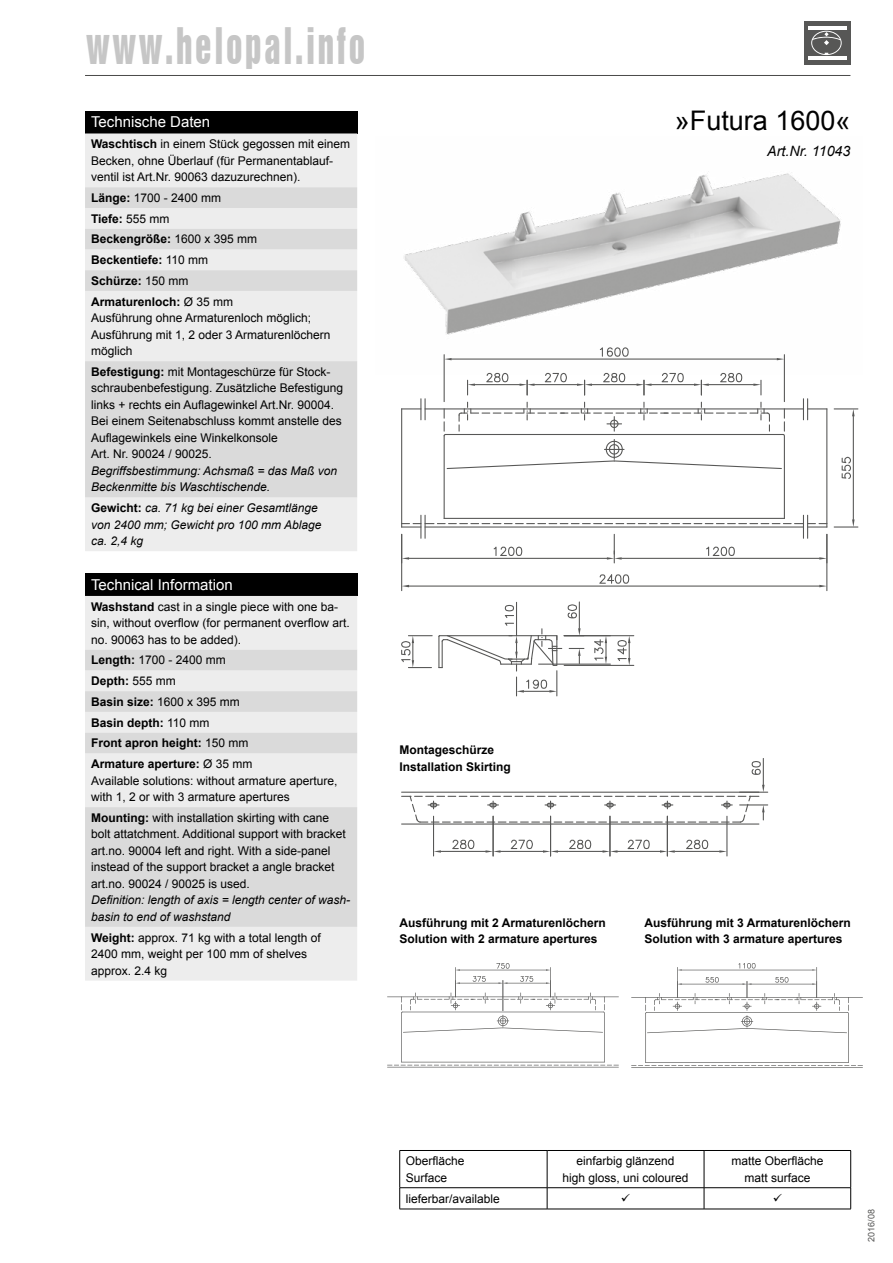
<style>
.page{position:relative;width:893px;height:1263px;background:#fff}
.page>*{position:absolute;margin:0;border:0;box-sizing:border-box;transform-origin:0 0}
.t1{font:45.3px "Helvetica Inserat Roman";letter-spacing:.08em;color:#c6c6c6;scale:.73 1}
.t2{font:27px "Arial";color:#000}
.t3{font:15px "Arial";color:#fff}
.t4{font:italic 14.25px "Arial";color:#000}
.t5{font:12px/16.5px "Arial";color:#000}
.t6{font:700 12px/20.7px "Arial";color:#000}
.t7{font:italic 12px/16.5px "Arial";color:#000}
.t8{font:9px "Arial";color:#575756}
.s1{font-weight:700}
.s2{font-weight:400}
.s3{font-weight:700;font-style:normal}
</style>
<div class="page">
<div style="left:85px;top:111px;width:272px;height:22px;background:#000"></div>
<div style="left:85px;top:133px;width:272px;height:418px;background:#ededed"></div>
<svg style="left:85px;top:187px;width:272px;height:310px;background:#e0e0e0"></svg>
<div style="left:85px;top:573px;width:272px;height:23px;background:#000"></div>
<div style="left:85px;top:596px;width:272px;height:384px;background:#ededed"></div>
<svg style="left:85px;top:650px;width:272px;height:277px;background:#e0e0e0"></svg>
<img style="left:404px;top:173px;width:437px;height:200px">
<hr style="left:400px;top:1150px;width:147px;height:1px;background:#000">
<hr style="left:399px;top:1151px;width:1px;height:36px;background:#000">
<hr style="left:547px;top:1150px;width:157px;height:1px;background:#000">
<hr style="left:547px;top:1151px;width:1px;height:36px;background:#000">
<hr style="left:704px;top:1150px;width:147px;height:1px;background:#000">
<hr style="left:704px;top:1151px;width:1px;height:36px;background:#000">
<hr style="left:850px;top:1151px;width:1px;height:36px;background:#000">
<hr style="left:400px;top:1187px;width:147px;height:1px;background:#000">
<svg style="left:399px;top:1188px;width:1px;height:21px"></svg>
<hr style="left:547px;top:1187px;width:157px;height:1px;background:#000">
<svg style="left:547px;top:1188px;width:1px;height:21px"></svg>
<hr style="left:704px;top:1187px;width:147px;height:1px;background:#000">
<svg style="left:704px;top:1188px;width:1px;height:21px"></svg>
<svg style="left:850px;top:1188px;width:1px;height:21px"></svg>
<hr style="left:400px;top:1209px;width:147px;height:1px;background:#000">
<hr style="left:547px;top:1209px;width:157px;height:1px;background:#000">
<hr style="left:704px;top:1209px;width:147px;height:1px;background:#000">
<hr style="left:834px;top:526px;width:24px;height:2px;background:#575756">
<hr style="left:853px;top:416px;width:1px;height:104px;background:#575756">
<svg style="left:852px;top:519px;width:3px;height:8px"></svg>
<svg style="left:834px;top:408px;width:24px;height:8px"></svg>
<svg style="left:842px;top:457px;width:9px;height:22px"></svg>
<hr style="left:784px;top:354px;width:1px;height:48px;background:#575756">
<hr style="left:444px;top:354px;width:1px;height:48px;background:#575756">
<hr style="left:451px;top:358px;width:326px;height:2px;background:#575756">
<svg style="left:444px;top:358px;width:8px;height:2px"></svg>
<svg style="left:777px;top:358px;width:7px;height:2px"></svg>
<svg style="left:600px;top:347px;width:29px;height:10px"></svg>
<svg style="left:401px;top:373px;width:426px;height:190px"></svg>
<hr style="left:826px;top:534px;width:1px;height:57px;background:#575756">
<hr style="left:401px;top:534px;width:1px;height:57px;background:#575756">
<hr style="left:408px;top:585px;width:412px;height:2px;background:#575756">
<svg style="left:402px;top:585px;width:6px;height:2px"></svg>
<svg style="left:819px;top:585px;width:8px;height:2px"></svg>
<svg style="left:599px;top:574px;width:30px;height:10px"></svg>
<hr style="left:564px;top:665px;width:70px;height:1px;background:#575756">
<hr style="left:564px;top:635px;width:70px;height:1px;background:#575756">
<svg style="left:617px;top:636px;width:13px;height:29px"></svg>
<hr style="left:538px;top:664px;width:73px;height:1px;background:#575756">
<svg style="left:401px;top:601px;width:206px;height:95px"></svg>
<svg style="left:401px;top:758px;width:367px;height:66px"></svg>
<hr style="left:433px;top:816px;width:1px;height:40px;background:#575756">
<hr style="left:440px;top:851px;width:46px;height:1px;background:#575756">
<svg style="left:434px;top:850px;width:7px;height:3px"></svg>
<svg style="left:452px;top:840px;width:22px;height:9px"></svg>
<hr style="left:493px;top:816px;width:1px;height:40px;background:#575756">
<hr style="left:500px;top:851px;width:43px;height:1px;background:#575756">
<svg style="left:486px;top:850px;width:14px;height:3px"></svg>
<svg style="left:511px;top:840px;width:22px;height:9px"></svg>
<hr style="left:550px;top:816px;width:1px;height:40px;background:#575756">
<hr style="left:557px;top:851px;width:46px;height:1px;background:#575756">
<svg style="left:543px;top:850px;width:15px;height:3px"></svg>
<svg style="left:569px;top:840px;width:22px;height:9px"></svg>
<hr style="left:609px;top:816px;width:1px;height:40px;background:#575756">
<hr style="left:617px;top:851px;width:43px;height:1px;background:#575756">
<svg style="left:603px;top:850px;width:14px;height:3px"></svg>
<svg style="left:628px;top:840px;width:22px;height:9px"></svg>
<hr style="left:726px;top:816px;width:1px;height:40px;background:#575756">
<hr style="left:667px;top:816px;width:1px;height:40px;background:#575756">
<hr style="left:674px;top:851px;width:46px;height:1px;background:#575756">
<svg style="left:660px;top:850px;width:15px;height:3px"></svg>
<svg style="left:719px;top:850px;width:8px;height:3px"></svg>
<svg style="left:686px;top:840px;width:22px;height:9px"></svg>
<svg style="left:387px;top:963px;width:232px;height:104px"></svg>
<svg style="left:631px;top:963px;width:232px;height:105px"></svg>
<hr style="left:85px;top:75px;width:765px;height:1px;background:#4a4a49">
<div style="left:804px;top:21px;width:46px;height:44px;background:#575756"></div>
<hr style="left:808px;top:27px;width:38px;height:3px;background:#fff">
<hr style="left:808px;top:56px;width:38px;height:3px;background:#fff">
<svg style="left:811px;top:31px;width:31px;height:24px"></svg>
<h1 class="t1" style="left:86px;top:19px;width:384px">www.helopal.info</h1>
<p class="t3" style="left:91px;top:112px;width:121px">Technische Daten</p>
<p class="t5" style="left:91px;top:136px;width:260px"><span class="s1">Waschtisch</span> in einem Stück gegossen mit einem<br>Becken, ohne Überlauf (für Permanentablauf&shy;ventil ist Art.Nr. 90063 dazuzurechnen).</p>
<p class="t6" style="left:91px;top:188px;width:168px">Länge: <span class="s2">1700 - 2400 mm<br></span>Tiefe: <span class="s2">555 mm<br></span>Beckengröße: <span class="s2">1600 x 395 mm<br></span>Beckentiefe: <span class="s2">110 mm<br></span>Schürze: <span class="s2">150 mm<br></span>Armaturenloch: <span class="s2">Ø 35 mm</span></p>
<p class="t5" style="left:91px;top:310px;width:241px">Ausführung ohne Armaturenloch möglich;<br>Ausführung mit 1, 2 oder 3 Armaturenlöchern möglich</p>
<p class="t5" style="left:91px;top:364px;width:254px"><span class="s1">Befestigung:</span> mit Montageschürze für Stock&shy;schraubenbefestigung. Zusätzliche Befestigung links + rechts ein Auflagewinkel Art.Nr. 90004.<br>Bei einem Seitenabschluss kommt anstelle des Auflagewinkels eine Winkelkonsole<br>Art. Nr. 90024 / 90025.</p>
<p class="t7" style="left:91px;top:463px;width:247px">Begriffsbestimmung: Achsmaß = das Maß von<br>Beckenmitte bis Waschtischende.</p>
<p class="t7" style="left:91px;top:500px;width:232px"><span class="s3">Gewicht:</span> ca. 71 kg bei einer Gesamtlänge von 2400 mm; Gewicht pro 100 mm Ablage ca. 2,4 kg</p>
<p class="t3" style="left:91px;top:575px;width:143px">Technical Information</p>
<p class="t5" style="left:91px;top:598px;width:260px"><span class="s1">Washstand</span> cast in a single piece with one ba&shy;sin, without overflow (for permanent overflow art. no. 90063 has to be added).</p>
<p class="t6" style="left:91px;top:650px;width:163px">Length: <span class="s2">1700 - 2400 mm<br></span>Depth: <span class="s2">555 mm<br></span>Basin size: <span class="s2">1600 x 395 mm<br></span>Basin depth: <span class="s2">110 mm<br></span>Front apron height: <span class="s2">150 mm<br></span>Armature aperture: <span class="s2">Ø 35 mm</span></p>
<p class="t5" style="left:91px;top:772px;width:248px">Available solutions: without armature aperture, with 1, 2 or with 3 armature apertures</p>
<p class="t5" style="left:91px;top:809px;width:256px"><span class="s1">Mounting:</span> with installation skirting with cane bolt attatchment. Additional support with bracket art.no. 90004 left and right. With a side-panel instead of the support bracket a angle bracket art.no. 90024 / 90025 is used.</p>
<p class="t7" style="left:91px;top:892px;width:261px">Definition: length of axis = length center of wash&shy;basin to end of washstand</p>
<p class="t5" style="left:91px;top:929px;width:231px"><span class="s1">Weight:</span> approx. 71 kg with a total length of<br>2400 mm, weight per 100 mm of shelves approx. 2.4 kg</p>
<h2 class="t2" style="left:675px;top:103px;width:177px">»Futura 1600«</h2>
<p class="t4" style="left:767px;top:141px;width:85px">Art.Nr. 11043</p>
<p class="t6" style="left:400px;top:742px;width:113px;line-height:16.5px">Montageschürze<br>Installation Skirting</p>
<p class="t6" style="left:400px;top:915px;width:208px;line-height:16.5px">Ausführung mit 2 Armaturenlöchern<br>Solution with 2 armature apertures</p>
<p class="t6" style="left:644px;top:915px;width:208px;line-height:16.5px">Ausführung mit 3 Armaturenlöchern<br>Solution with 3 armature apertures</p>
<p class="t5" style="left:406px;top:1153px;width:60px">Oberfläche<br>Surface</p>
<p class="t5" style="left:562px;top:1153px;width:128px;text-align:center">einfarbig glänzend<br>high gloss, uni coloured</p>
<p class="t5" style="left:731px;top:1153px;width:94px;text-align:center">matte Oberfläche matt surface</p>
<p class="t5" style="left:406px;top:1190px;width:96px">lieferbar/available</p>
<p class="t8" style="left:865px;top:1242px;width:34px;rotate:-90deg">2016/08</p>
</div>
